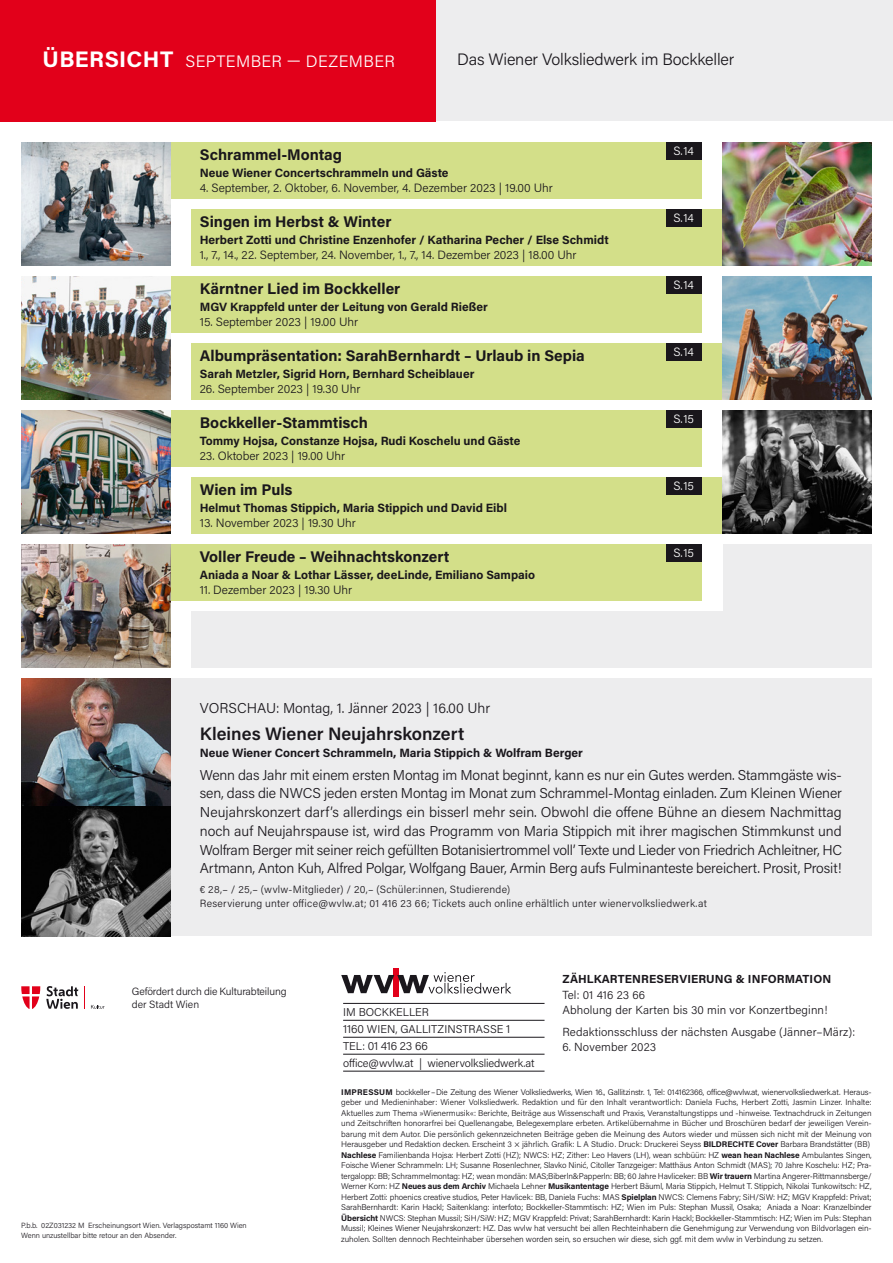
<style>
.page{position:relative;width:893px;height:1263px;background:#fff}
.page>*{position:absolute;margin:0;border:0;box-sizing:border-box;transform-origin:0 0}
.t1{font:700 22.5px "Acumin Pro";letter-spacing:.02em;color:#fff}
.t2{font:600 18px "Acumin Pro";color:#1a171c}
.t3{font:300 16.5px "Acumin Pro";letter-spacing:-.01em;color:#1a171c}
.t4{font:300 16.5px "Acumin Pro";color:#fff}
.t5{font:700 15.45px "Acumin Pro";color:#1a171c}
.t6{font:300 14.25px/18.8px "Acumin Pro";letter-spacing:-.01em;color:#1a171c;text-align:justify}
.t7{font:700 12px "Acumin Pro";color:#1a171c}
.t8{font:300 12px "Acumin Pro";color:#1a171c}
.t9{font:300 12px "Acumin Pro";letter-spacing:.005em;color:#fff}
.t10{font:300 11.7px/15.5px "Acumin Pro";letter-spacing:.01em;color:#1a171c}
.t11{font:700 11.7px "Acumin Pro";letter-spacing:.01em;color:#1a171c}
.t12{font:300 11.25px/17px "Acumin Pro";letter-spacing:-.005em;color:#1a171c}
.t13{font:300 10.5px/13.5px "Acumin Pro";letter-spacing:.02em;color:#1a171c}
.t14{font:300 10.5px/13.5px "Acumin Pro";letter-spacing:-.01em;color:#1a171c}
.t15{font:300 8.25px/10.5px "Acumin Pro";letter-spacing:-.01em;color:#1a171c}
.t16{font:300 7.5px/9.8px "Acumin Pro";color:#1a171c}
.s1{font-weight:300;font-size:16.5px}
.s2{font-weight:700}
</style>
<div class="page">
<div style="left:0;top:0;width:893px;height:121px;background:#ededee"></div>
<div style="left:0;top:0;width:436px;height:121px;background:#e2001a"></div>
<svg style="left:21px;top:986px;width:19px;height:23px"></svg>
<svg style="left:46px;top:986px;width:32px;height:23px"></svg>
<svg style="left:84px;top:986px;width:1px;height:23px"></svg>
<svg style="left:91px;top:1005px;width:14px;height:4px"></svg>
<div style="left:393px;top:968px;width:6px;height:29px;background:#e2001a"></div>
<svg style="left:341px;top:972px;width:170px;height:21px"></svg>
<hr style="left:343px;top:1003px;width:201px;height:1px;background:#1a171c">
<hr style="left:343px;top:1020px;width:201px;height:1px;background:#1a171c">
<hr style="left:343px;top:1037px;width:201px;height:1px;background:#1a171c">
<hr style="left:343px;top:1054px;width:201px;height:1px;background:#1a171c">
<hr style="left:343px;top:1071px;width:201px;height:1px;background:#1a171c">
<div style="left:170px;top:142px;width:532px;height:57px;background:#d3df89"></div>
<div style="left:170px;top:276px;width:532px;height:57px;background:#d3df89"></div>
<div style="left:191px;top:209px;width:532px;height:57px;background:#d3df89"></div>
<div style="left:191px;top:343px;width:532px;height:57px;background:#d3df89"></div>
<div style="left:170px;top:410px;width:532px;height:57px;background:#d3df89"></div>
<div style="left:170px;top:544px;width:532px;height:57px;background:#d3df89"></div>
<div style="left:191px;top:477px;width:532px;height:57px;background:#d3df89"></div>
<div style="left:191px;top:611px;width:532px;height:57px;background:#ededee"></div>
<img style="left:723px;top:142px;width:149px;height:124px">
<img style="left:21px;top:142px;width:149px;height:124px">
<img style="left:723px;top:410px;width:149px;height:124px">
<img style="left:21px;top:410px;width:149px;height:124px">
<img style="left:723px;top:276px;width:149px;height:124px">
<img style="left:21px;top:276px;width:149px;height:124px">
<div style="left:723px;top:544px;width:149px;height:124px;background:#ededee"></div>
<img style="left:21px;top:544px;width:149px;height:124px">
<div style="left:666px;top:142px;width:36px;height:18px;background:#1a171c"></div>
<div style="left:666px;top:276px;width:36px;height:18px;background:#1a171c"></div>
<div style="left:666px;top:209px;width:36px;height:18px;background:#1a171c"></div>
<div style="left:666px;top:343px;width:36px;height:18px;background:#1a171c"></div>
<div style="left:666px;top:410px;width:36px;height:18px;background:#1a171c"></div>
<div style="left:666px;top:544px;width:36px;height:18px;background:#1a171c"></div>
<div style="left:666px;top:477px;width:36px;height:18px;background:#1a171c"></div>
<div style="left:170px;top:678px;width:702px;height:258px;background:#ededee"></div>
<img style="left:21px;top:678px;width:150px;height:258px">
<h1 class="t1" style="left:43px;top:44px;width:165px">ÜBERSICHT <span class="s1">September</span></h1>
<h3 class="t4" style="left:287px;top:50px;width:43px">— Dezember</h3>
<h3 class="t3" style="left:457px;top:48px;width:279px">Das Wiener Volksliedwerk im Bockkeller</h3>
<h3 class="t5" style="left:200px;top:144px;width:144px">Schrammel-Montag</h3>
<h3 class="t7" style="left:200px;top:164px;width:250px">Neue Wiener Concertschrammeln und Gäste</h3>
<h3 class="t8" style="left:200px;top:179px;width:354px">4. September, 2. Oktober, 6. November, 4. Dezember 2023 | 19.00 Uhr</h3>
<h3 class="t5" style="left:200px;top:211px;width:193px">Singen im Herbst &amp; Winter</h3>
<h3 class="t7" style="left:200px;top:231px;width:410px">Herbert Zotti und Christine Enzenhofer / Katharina Pecher / Else Schmidt</h3>
<h3 class="t8" style="left:200px;top:246px;width:378px">1., 7., 14., 22. September, 24. November, 1., 7., 14. Dezember 2023 | 18.00 Uhr</h3>
<h3 class="t5" style="left:200px;top:278px;width:202px">Kärntner Lied im Bockkeller</h3>
<h3 class="t7" style="left:200px;top:298px;width:289px">MGV Krappfeld unter der Leitung von Gerald Rießer</h3>
<h3 class="t8" style="left:200px;top:313px;width:160px">15. September 2023 | 19.00 Uhr</h3>
<h3 class="t5" style="left:200px;top:345px;width:386px">Albumpräsentation: SarahBernhardt – Urlaub in Sepia</h3>
<h3 class="t7" style="left:200px;top:365px;width:276px">Sarah Metzler, Sigrid Horn, Bernhard Scheiblauer</h3>
<h3 class="t8" style="left:200px;top:380px;width:162px">26. September 2023 | 19.30 Uhr</h3>
<h3 class="t5" style="left:200px;top:412px;width:170px">Bockkeller-Stammtisch</h3>
<h3 class="t7" style="left:200px;top:432px;width:322px">Tommy Hojsa, Constanze Hojsa, Rudi Koschelu und Gäste</h3>
<h3 class="t8" style="left:200px;top:447px;width:147px">23. Oktober 2023 | 19.00 Uhr</h3>
<h3 class="t5" style="left:200px;top:479px;width:94px">Wien im Puls</h3>
<h3 class="t7" style="left:200px;top:499px;width:309px">Helmut Thomas Stippich, Maria Stippich und David Eibl</h3>
<h3 class="t8" style="left:200px;top:514px;width:158px">13. November 2023 | 19.30 Uhr</h3>
<h3 class="t5" style="left:200px;top:546px;width:251px">Voller Freude – Weihnachtskonzert</h3>
<h3 class="t7" style="left:200px;top:566px;width:337px">Aniada a Noar &amp; Lothar Lässer, deeLinde, Emiliano Sampaio</h3>
<h3 class="t8" style="left:200px;top:581px;width:154px">11. Dezember 2023 | 19.30 Uhr</h3>
<h3 class="t9" style="left:673px;top:142px;width:22px">S.14</h3>
<h3 class="t9" style="left:673px;top:209px;width:22px">S.14</h3>
<h3 class="t9" style="left:673px;top:276px;width:22px">S.14</h3>
<h3 class="t9" style="left:673px;top:343px;width:22px">S.14</h3>
<h3 class="t9" style="left:673px;top:410px;width:22px">S.15</h3>
<h3 class="t9" style="left:673px;top:477px;width:22px">S.15</h3>
<h3 class="t9" style="left:673px;top:544px;width:22px">S.15</h3>
<h3 class="t6" style="left:200px;top:698px;width:292px">VORSCHAU: Montag, 1. Jänner 2023 | 16.00 Uhr</h3>
<h2 class="t2" style="left:200px;top:721px;width:266px">Kleines Wiener Neujahrskonzert</h2>
<h3 class="t7" style="left:200px;top:744px;width:385px">Neue Wiener Concert Schrammeln, Maria Stippich &amp; Wolfram Berger</h3>
<p class="t6" style="left:200px;top:765px;width:644px">Wenn das Jahr mit einem ersten Montag im Monat beginnt, kann es nur ein Gutes werden. Stammgäste wis&shy;sen, dass die NWCS jeden ersten Montag im Monat zum Schrammel-Montag einladen. Zum Kleinen Wiener Neujahrskonzert darf’s allerdings ein bisserl mehr sein. Obwohl die offene Bühne an diesem Nachmittag noch auf Neujahrspause ist, wird das Programm von Maria Stippich mit ihrer magischen Stimmkunst und Wolfram Berger mit seiner reich gefüllten Botanisiertrommel voll’ Texte und Lieder von Friedrich Achleitner, HC Artmann, Anton Kuh, Alfred Polgar, Wolfgang Bauer, Armin Berg aufs Fulminanteste bereichert. Prosit, Prosit!</p>
<p class="t13" style="left:200px;top:882px;width:508px">€ 28,– / 25,– (wvlw-Mitglieder) / 20,– (Schüler:innen, Studierende)<br>Reservierung unter office@wvlw.at; 01 416 23 66; Tickets auch online erhältlich unter wienervolksliedwerk.at</p>
<p class="t14" style="left:132px;top:984px;width:156px">Gefördert durch die Kulturabteilung der Stadt Wien</p>
<p class="t16" style="left:21px;top:1220px;width:227px">P.b.b. 02Z031232 M Erscheinungsort Wien. Verlagspostamt 1160 Wien<br>Wenn unzustellbar bitte retour an den Absender.</p>
<h3 class="t12" style="left:343px;top:1003px;width:193px">IM BOCKKELLER<br>1160 WIEN, GALLITZINSTRASSE 1<br>TEL: 01 416 23 66<br>office@wvlw.at | wienervolksliedwerk.at</h3>
<h3 class="t11" style="left:562px;top:971px;width:270px">ZÄHLKARTENRESERVIERUNG &amp; INFORMATION</h3>
<h3 class="t10" style="left:562px;top:986px;width:267px">Tel: 01 416 23 66<br>Abholung der Karten bis 30 min vor Konzertbeginn!</h3>
<h3 class="t10" style="left:562px;top:1024px;width:294px">Redaktionsschluss der nächsten Ausgabe (Jänner–März):</h3>
<h3 class="t10" style="left:562px;top:1039px;width:95px">6. November 2023</h3>
<p class="t15" style="left:341px;top:1086px;width:532px"><span class="s2">IMPRESSUM</span> bockkeller–Die Zeitung des Wiener Volksliedwerks, Wien 16., Gallitzinstr. 1, Tel: 014162366, office@wvlw.at, wienervolksliedwerk.at. Heraus&shy;geber und Medieninhaber: Wiener Volksliedwerk. Redaktion und für den Inhalt verantwortlich: Daniela Fuchs, Herbert Zotti, Jasmin Linzer. Inhalte:<br>Aktuelles zum Thema »Wienermusik«: Berichte, Beiträge aus Wissenschaft und Praxis, Veranstaltungstipps und -hinweise. Textnachdruck in Zeitungen und Zeitschriften honorarfrei bei Quellenangabe, Belegexemplare erbeten. Artikelübernahme in Bücher und Broschüren bedarf der jeweiligen Verein&shy;barung mit dem Autor. Die persönlich gekennzeichneten Beiträge geben die Meinung des Autors wieder und müssen sich nicht mit der Meinung von Herausgeber und Redaktion decken. Erscheint 3 × jährlich. Grafik: L A Studio. Druck: Druckerei Seyss <span class="s2">BILDRECHTE Cover</span> Barbara Brandstätter (BB)<br><span class="s2">Nachlese</span> Familienbanda Hojsa: Herbert Zotti (HZ); NWCS: HZ; Zither: Leo Havers (LH), wean schbüün: HZ <span class="s2">wean hean Nachlese</span> Ambulantes Singen, Foische Wiener Schrammeln: LH; Susanne Rosenlechner, Slavko Ninić, Citoller Tanzgeiger: Matthäus Anton Schmidt (MAS); 70 Jahre Koschelu: HZ; Pra&shy;tergalopp: BB; Schrammelmontag: HZ; wean mondän: MAS;Biberln&amp;Papperln: BB; 60 Jahre Havliceker: BB <span class="s2">Wir trauern</span> Martina Angerer-Rittmannsberge/ Werner Korn: HZ <span class="s2">Neues aus dem Archiv</span> Michaela Lehner <span class="s2">Musikantentage</span> Herbert Bäuml, Maria Stippich, Helmut T. Stippich, Nikolai Tunkowitsch: HZ, Herbert Zotti: phoenics creative studios, Peter Havlicek: BB, Daniela Fuchs: MAS <span class="s2">Spielplan</span> NWCS: Clemens Fabry; SiH/SiW: HZ; MGV Krappfeld: Privat; SarahBernhardt: Karin Hackl; Saitenklang: interfoto; Bockkeller-Stammtisch: HZ; Wien im Puls: Stephan Mussil, Osaka; Aniada a Noar: Kranzelbinder <span class="s2">Übersicht</span> NWCS: Stephan Mussil; SiH/SiW: HZ; MGV Krappfeld: Privat; SarahBernhardt: Karin Hackl; Bockkeller-Stammtisch: HZ; Wien im Puls: Stephan Mussil; Kleines Wiener Neujahrskonzert: HZ. Das wvlw hat versucht bei allen Rechteinhabern die Genehmigung zur Verwendung von Bildvorlagen ein&shy;zuholen. Sollten dennoch Rechteinhaber übersehen worden sein, so ersuchen wir diese, sich ggf. mit dem wvlw in Verbindung zu setzen.</p>
</div>
